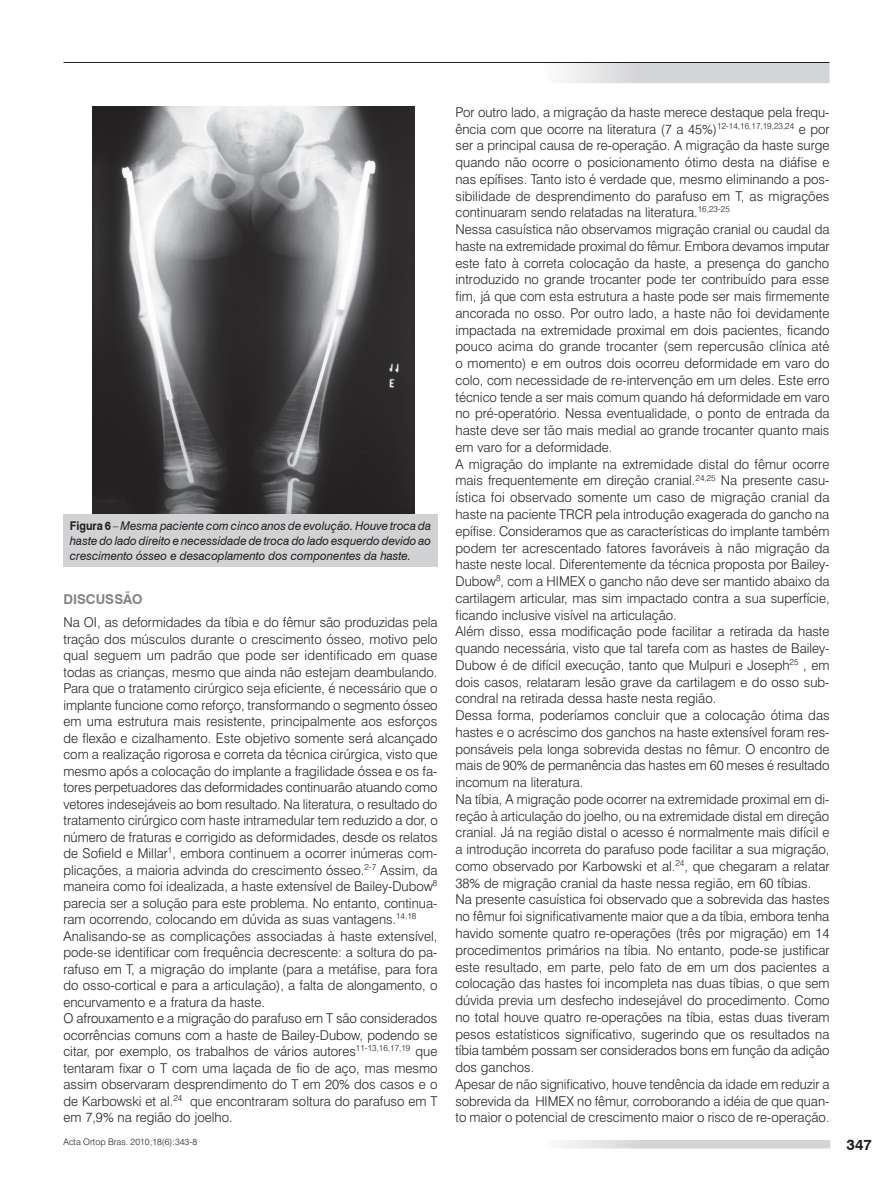
<style>
.page{position:relative;width:893px;height:1190px;background:#fff}
.page>*{position:absolute;margin:0;border:0;box-sizing:border-box;transform-origin:0 0}
.t1{font:700 15px "Swiss 721 BT";color:#231f20}
._004_TEXTO{font:300 13.5px/16.8px "Swiss 721 BT";color:#231f20;text-align:justify}
._005_SUBTITULO{font:700 13.5px "Swiss 721 BT";color:#808285}
._006_TABELA_GRAFICO{font:italic 12px/15px "Swiss 721 BT";color:#231f20;text-align:justify;scale:.91 1}
.t2{font:300 9px "Swiss 721 BT";color:#231f20}
.s1{font-weight:700;font-style:normal}
</style>
<div class="page">
<svg style="left:563px;top:63px;width:266px;height:20px;background:#d8d9db"></svg>
<svg style="left:563px;top:1140px;width:267px;height:8px;background:#d8d9db"></svg>
<hr style="left:63px;top:62px;width:766px;height:1px;background:#231f20">
<img style="left:92px;top:106px;width:322px;height:408px">
<div style="left:63px;top:514px;width:374px;height:53px;background:#d1d2d4"></div>
<p class="_006_TABELA_GRAFICO" style="left:70px;top:518px;width:398px"><span class="s1">FIGURA 6</span> – Mesma paciente com cinco anos de evolução. Houve troca da haste do lado direito e necessidade de troca do lado esquerdo devido ao crescimento ósseo e desacoplamento dos componentes da haste.</p>
<p class="_005_SUBTITULO" style="left:63px;top:591px;width:20px">DISCUSSÃO</p>
<p class="_004_TEXTO" style="left:63px;top:614px;width:375px">Na OI, as deformidades da tíbia e do fêmur são produzidas pela tração dos músculos durante o crescimento ósseo, motivo pelo qual seguem um padrão que pode ser identificado em quase todas as crianças, mesmo que ainda não estejam deambulando.<br>Para que o tratamento cirúrgico seja eficiente, é necessário que o implante funcione como reforço, transformando o segmento ósseo em uma estrutura mais resistente, principalmente aos esforços de flexão e cizalhamento. Este objetivo somente será alcançado com a realização rigorosa e correta da técnica cirúrgica, visto que mesmo após a colocação do implante a fragilidade óssea e os fa&shy;tores perpetuadores das deformidades continuarão atuando como vetores indesejáveis ao bom resultado. Na literatura, o resultado do tratamento cirúrgico com haste intramedular tem reduzido a dor, o número de fraturas e corrigido as deformidades, desde os relatos de Sofield e Millar<sup>1</sup>, embora continuem a ocorrer inúmeras com&shy;plicações, a maioria advinda do crescimento ósseo.<sup>2-7</sup> Assim, da maneira como foi idealizada, a haste extensível de Bailey-Dubow<sup>8 </sup>parecia ser a solução para este problema. No entanto, continua&shy;ram ocorrendo, colocando em dúvida as suas vantagens.<sup>14,18</sup></p>
<p class="_004_TEXTO" style="left:63px;top:927px;width:375px">Analisando-se as complicações associadas à haste extensível, pode-se identificar com frequência decrescente: a soltura do pa&shy;rafuso em T, a migração do implante (para a metáfise, para fora do osso-cortical e para a articulação), a falta de alongamento, o encurvamento e a fratura da haste.</p>
<p class="_004_TEXTO" style="left:63px;top:1010px;width:375px">O afrouxamento e a migração do parafuso em T são considerados ocorrências comuns com a haste de Bailey-Dubow, podendo se citar, por exemplo, os trabalhos de vários autores<sup>11-13,16,17,19</sup> que tentaram fixar o T com uma laçada de fio de aço, mas mesmo assim observaram desprendimento do T em 20% dos casos e o de Karbowski et al.<sup>24</sup> que encontraram soltura do parafuso em T em 7,9% na região do joelho.</p>
<p class="t2" style="left:63px;top:1136px;width:135px">Acta Ortop Bras. 2010;18(6):343-8</p>
<p class="_004_TEXTO" style="left:455px;top:103px;width:375px">Por outro lado, a migração da haste merece destaque pela frequ&shy;ência com que ocorre na literatura (7 a 45%)<sup>12-14,16,17,19,23,24</sup> e por ser a principal causa de re-operação. A migração da haste surge quando não ocorre o posicionamento ótimo desta na diáfise e nas epífises. Tanto isto é verdade que, mesmo eliminando a pos&shy;sibilidade de desprendimento do parafuso em T, as migrações continuaram sendo relatadas na literatura.<sup>16,23-25</sup></p>
<p class="_004_TEXTO" style="left:455px;top:221px;width:375px">Nessa casuística não observamos migração cranial ou caudal da haste na extremidade proximal do fêmur. Embora devamos imputar este fato à correta colocação da haste, a presença do gancho introduzido no grande trocanter pode ter contribuído para esse fim, já que com esta estrutura a haste pode ser mais firmemente ancorada no osso. Por outro lado, a haste não foi devidamente impactada na extremidade proximal em dois pacientes, ficando pouco acima do grande trocanter (sem repercusão clínica até o momento) e em outros dois ocorreu deformidade em varo do colo, com necessidade de re-intervenção em um deles. Este erro técnico tende a ser mais comum quando há deformidade em varo no pré-operatório. Nessa eventualidade, o ponto de entrada da haste deve ser tão mais medial ao grande trocanter quanto mais em varo for a deformidade.</p>
<p class="_004_TEXTO" style="left:455px;top:455px;width:375px">A migração do implante na extremidade distal do fêmur ocorre mais frequentemente em direção cranial.<sup>24,25</sup> Na presente casu&shy;ística foi observado somente um caso de migração cranial da haste na paciente TRCR pela introdução exagerada do gancho na epífise. Consideramos que as características do implante também podem ter acrescentado fatores favoráveis à não migração da haste neste local. Diferentemente da técnica proposta por Bailey-Dubow<sup>8</sup>, com a HIMEX o gancho não deve ser mantido abaixo da cartilagem articular, mas sim impactado contra a sua superfície, ficando inclusive visível na articulação.</p>
<p class="_004_TEXTO" style="left:455px;top:623px;width:375px">Além disso, essa modificação pode facilitar a retirada da haste quando necessária, visto que tal tarefa com as hastes de Bailey-Dubow é de difícil execução, tanto que Mulpuri e Joseph<sup>25</sup> , em dois casos, relataram lesão grave da cartilagem e do osso sub&shy;condral na retirada dessa haste nesta região.</p>
<p class="_004_TEXTO" style="left:455px;top:707px;width:375px">Dessa forma, poderíamos concluir que a colocação ótima das hastes e o acréscimo dos ganchos na haste extensível foram res&shy;ponsáveis pela longa sobrevida destas no fêmur. O encontro de mais de 90% de permanência das hastes em 60 meses é resultado incomum na literatura.</p>
<p class="_004_TEXTO" style="left:455px;top:790px;width:375px">Na tíbia, A migração pode ocorrer na extremidade proximal em di&shy;reção à articulação do joelho, ou na extremidade distal em direção cranial. Já na região distal o acesso é normalmente mais difícil e a introdução incorreta do parafuso pode facilitar a sua migração, como observado por Karbowski et al.<sup>24</sup>, que chegaram a relatar 38% de migração cranial da haste nessa região, em 60 tíbias.</p>
<p class="_004_TEXTO" style="left:455px;top:891px;width:375px">Na presente casuística foi observado que a sobrevida das hastes no fêmur foi significativamente maior que a da tíbia, embora tenha havido somente quatro re-operações (três por migração) em 14 procedimentos primários na tíbia. No entanto, pode-se justificar este resultado, em parte, pelo fato de em um dos pacientes a colocação das hastes foi incompleta nas duas tíbias, o que sem dúvida previa um desfecho indesejável do procedimento. Como no total houve quatro re-operações na tíbia, estas duas tiveram pesos estatísticos significativo, sugerindo que os resultados na tíbia também possam ser considerados bons em função da adição dos ganchos.</p>
<p class="_004_TEXTO" style="left:455px;top:1075px;width:375px">Apesar de não significativo, houve tendência da idade em reduzir a sobrevida da HIMEX no fêmur, corroborando a idéia de que quan&shy;to maior o potencial de crescimento maior o risco de re-operação.</p>
<p class="t1" style="left:846px;top:1135px;width:27px">347</p>
</div>
